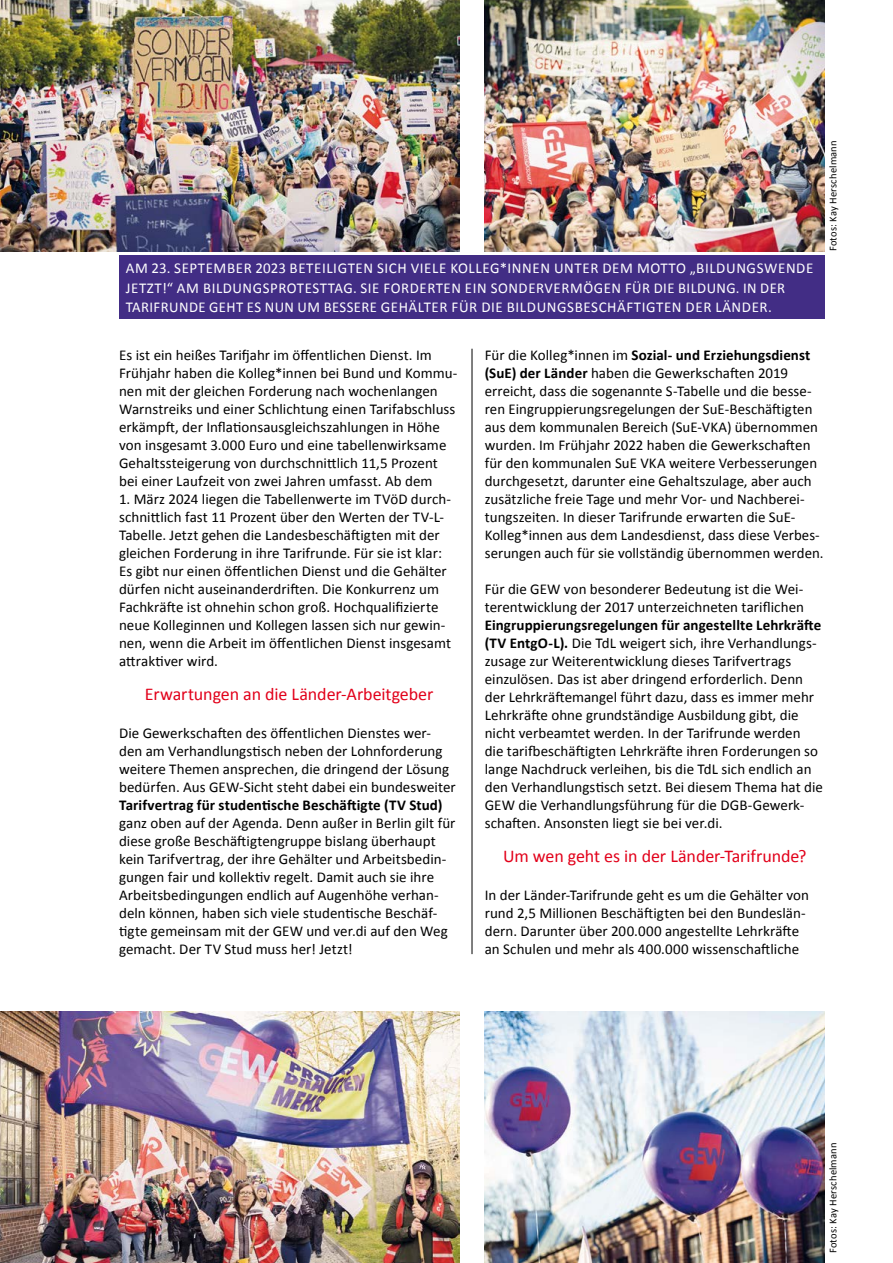
<style>
.page{position:relative;width:893px;height:1263px;background:#fff}
.page>*{position:absolute;margin:0;border:0;box-sizing:border-box;transform-origin:0 0}
._04_Zwischentext_202{font:18px "Calibri";letter-spacing:-.005em;color:#e2001a}
._03_Fließtext_2022{font:15px/18px "Calibri";color:#000}
._11_Zitat_Autor_u_BU{font:15px/19.5px "Calibri";letter-spacing:.04em;color:#fff}
.Autor_Einleitung{font:10.5px "Calibri";letter-spacing:.015em;color:#000}
.s1{font-weight:700}
</style>
<div class="page">
<hr style="left:472px;top:349px;width:1px;height:605px;background:#000">
<img style="left:0;top:0;width:459px;height:251px">
<img style="left:0;top:1012px;width:459px;height:251px">
<img style="left:485px;top:0;width:340px;height:251px">
<img style="left:485px;top:1012px;width:340px;height:251px">
<div style="left:119px;top:255px;width:706px;height:63px;background:#422d85"></div>
<p class="_11_Zitat_Autor_u_BU" style="left:126px;top:258px;width:689px">AM 23. SEPTEMBER 2023 BETEILIGTEN SICH VIELE KOLLEG*INNEN UNTER DEM MOTTO „BILDUNGSWENDE<br>JETZT!“ AM BILDUNGSPROTESTTAG. SIE FORDERTEN EIN SONDERVERMÖGEN FÜR DIE BILDUNG. IN DER<br>TARIFRUNDE GEHT ES NUN UM BESSERE GEHÄLTER FÜR DIE BILDUNGSBESCHÄFTIGTEN DER LÄNDER.</p>
<p class="Autor_Einleitung" style="left:826px;top:251px;width:112px;rotate:-90deg">Fotos: Kay Herschelmann</p>
<p class="_03_Fließtext_2022" style="left:119px;top:346px;width:340px">Es ist ein heißes Tarifjahr im öffentlichen Dienst. Im Frühjahr haben die Kolleg*innen bei Bund und Kommu&shy;nen mit der gleichen Forderung nach wochenlangen Warnstreiks und einer Schlichtung einen Tarifabschluss erkämpft, der Inflationsausgleichszahlungen in Höhe von insgesamt 3.000 Euro und eine tabellenwirksame Gehaltssteigerung von durchschnittlich 11,5 Prozent bei einer Laufzeit von zwei Jahren umfasst. Ab dem</p>
<p class="_03_Fließtext_2022" style="left:119px;top:490px;width:334px">1. März 2024 liegen die Tabellenwerte im TVöD durch&shy;schnittlich fast 11 Prozent über den Werten der TV-L-Tabelle. Jetzt gehen die Landesbeschäftigten mit der gleichen Forderung in ihre Tarifrunde. Für sie ist klar:<br>Es gibt nur einen öffentlichen Dienst und die Gehälter dürfen nicht auseinanderdriften. Die Konkurrenz um Fachkräfte ist ohnehin schon groß. Hochqualifizierte neue Kolleginnen und Kollegen lassen sich nur gewin&shy;nen, wenn die Arbeit im öffentlichen Dienst insgesamt attraktiver wird.</p>
<p class="_04_Zwischentext_202" style="left:145px;top:682px;width:290px">Erwartungen an die Länder-Arbeitgeber</p>
<p class="_03_Fließtext_2022" style="left:119px;top:724px;width:338px">Die Gewerkschaften des öffentlichen Dienstes wer&shy;den am Verhandlungstisch neben der Lohnforderung weitere Themen ansprechen, die dringend der Lösung bedürfen. Aus GEW-Sicht steht dabei ein bundesweiter <span class="s1">Tarifvertrag für studentische Beschäftigte (TV Stud) </span>ganz oben auf der Agenda. Denn außer in Berlin gilt für diese große Beschäftigtengruppe bislang überhaupt kein Tarifvertrag, der ihre Gehälter und Arbeitsbedin&shy;gungen fair und kollektiv regelt. Damit auch sie ihre Arbeitsbedingungen endlich auf Augenhöhe verhan&shy;deln können, haben sich viele studentische Beschäf&shy;tigte gemeinsam mit der GEW und ver.di auf den Weg gemacht. Der TV Stud muss her! Jetzt!</p>
<p class="_03_Fließtext_2022" style="left:485px;top:346px;width:340px">Für die Kolleg*innen im <span class="s1">Sozial- und Erziehungsdienst (SuE) der Länder</span> haben die Gewerkschaften 2019 erreicht, dass die sogenannte S-Tabelle und die besse&shy;ren Eingruppierungsregelungen der SuE-Beschäftigten aus dem kommunalen Bereich (SuE-VKA) übernommen wurden. Im Frühjahr 2022 haben die Gewerkschaften für den kommunalen SuE VKA weitere Verbesserungen durchgesetzt, darunter eine Gehaltszulage, aber auch zusätzliche freie Tage und mehr Vor- und Nachberei&shy;tungszeiten. In dieser Tarifrunde erwarten die SuE-Kolleg*innen aus dem Landesdienst, dass diese Verbes&shy;serungen auch für sie vollständig übernommen werden.</p>
<p class="_03_Fließtext_2022" style="left:485px;top:580px;width:340px">Für die GEW von besonderer Bedeutung ist die Wei&shy;terentwicklung der 2017 unterzeichneten tariflichen <span class="s1">Eingruppierungsregelungen für angestellte Lehrkräfte (TV EntgO-L).</span> Die TdL weigert sich, ihre Verhandlungs&shy;zusage zur Weiterentwicklung dieses Tarifvertrags einzulösen. Das ist aber dringend erforderlich. Denn der Lehrkräftemangel führt dazu, dass es immer mehr Lehrkräfte ohne grundständige Ausbildung gibt, die nicht verbeamtet werden. In der Tarifrunde werden die tarifbeschäftigten Lehrkräfte ihren Forderungen so lange Nachdruck verleihen, bis die TdL sich endlich an den Verhandlungstisch setzt. Bei diesem Thema hat die GEW die Verhandlungsführung für die DGB-Gewerk&shy;schaften. Ansonsten liegt sie bei ver.di.</p>
<p class="_04_Zwischentext_202" style="left:503px;top:844px;width:305px">Um wen geht es in der Länder-Tarifrunde?</p>
<p class="_03_Fließtext_2022" style="left:485px;top:886px;width:326px">In der Länder-Tarifrunde geht es um die Gehälter von rund 2,5 Millionen Beschäftigten bei den Bundeslän&shy;dern. Darunter über 200.000 angestellte Lehrkräfte an Schulen und mehr als 400.000 wissenschaftliche</p>
<p class="Autor_Einleitung" style="left:826px;top:1253px;width:112px;rotate:-90deg">Fotos: Kay Herschelmann</p>
</div>
